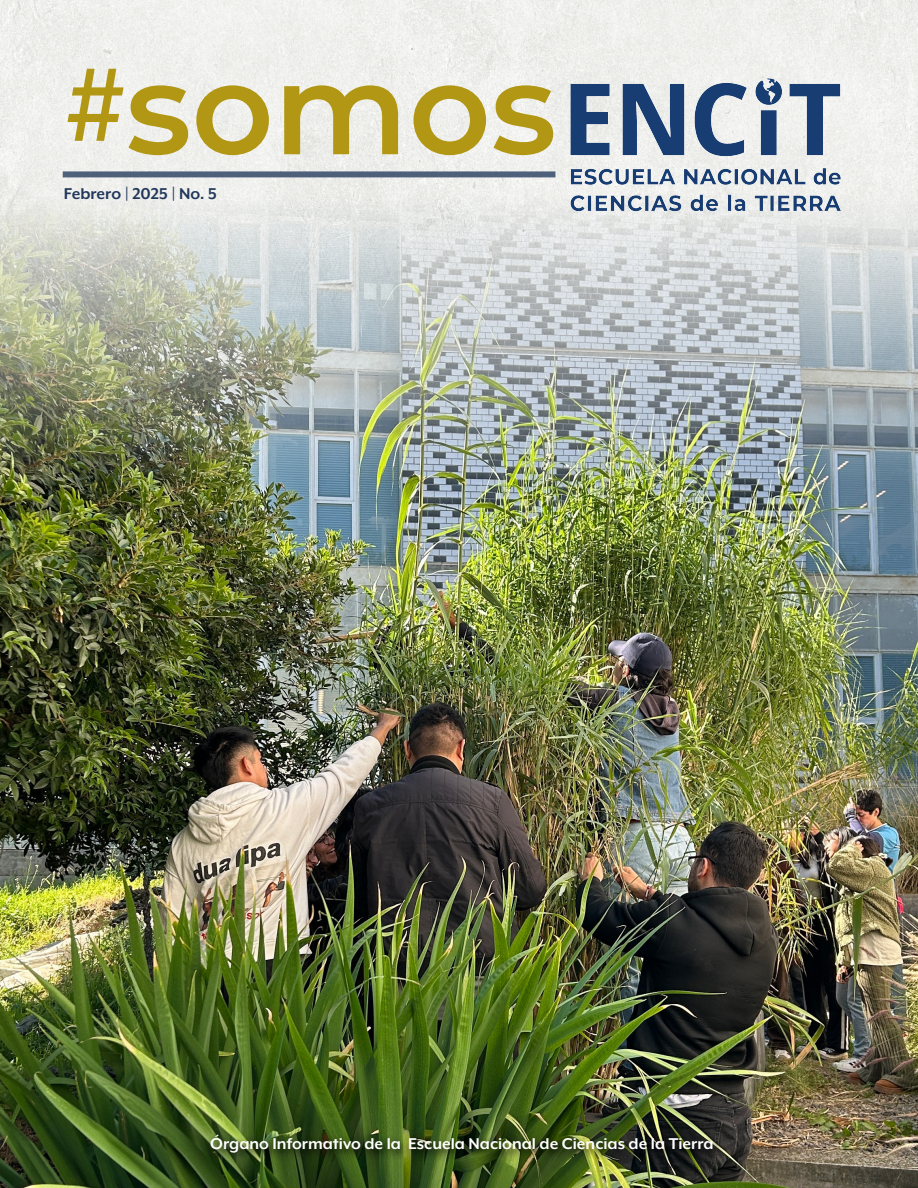
<style>
.page{position:relative;width:918px;height:1188px;background:#fff}
.page>*{position:absolute;margin:0;border:0;box-sizing:border-box;transform-origin:0 0}
.t1{font:600 127.5px "Montserrat";color:#b19714}
.t2{font:700 18px "Mr Eaves XL Mod OT";color:#fff}
.t3{font:700 18px "Mr Eaves XL Mod OT";color:#21375b}
.s1{font-family:"Mr Eaves XL Mod OT";font-weight:400;font-size:142.5px}
</style>
<div class="page">
<img style="left:0;top:0;width:918px;height:1188px">
<div style="left:63px;top:171px;width:492px;height:6px;background:#4f607b"></div>
<img style="left:557px;top:63px;width:297px;height:169px">
<img style="left:205px;top:1130px;width:520px;height:34px">
<h1 class="t1" style="left:65px;top:19px;width:493px"><span class="s1">#</span>somos</h1>
<p class="t3" style="left:64px;top:184px;width:154px">Febrero | 2025 | No. 5</p>
<p class="t2" style="left:210px;top:1134px;width:505px">Órgano Informativo de la Escuela Nacional de Ciencias de la Tierra</p>
</div>
